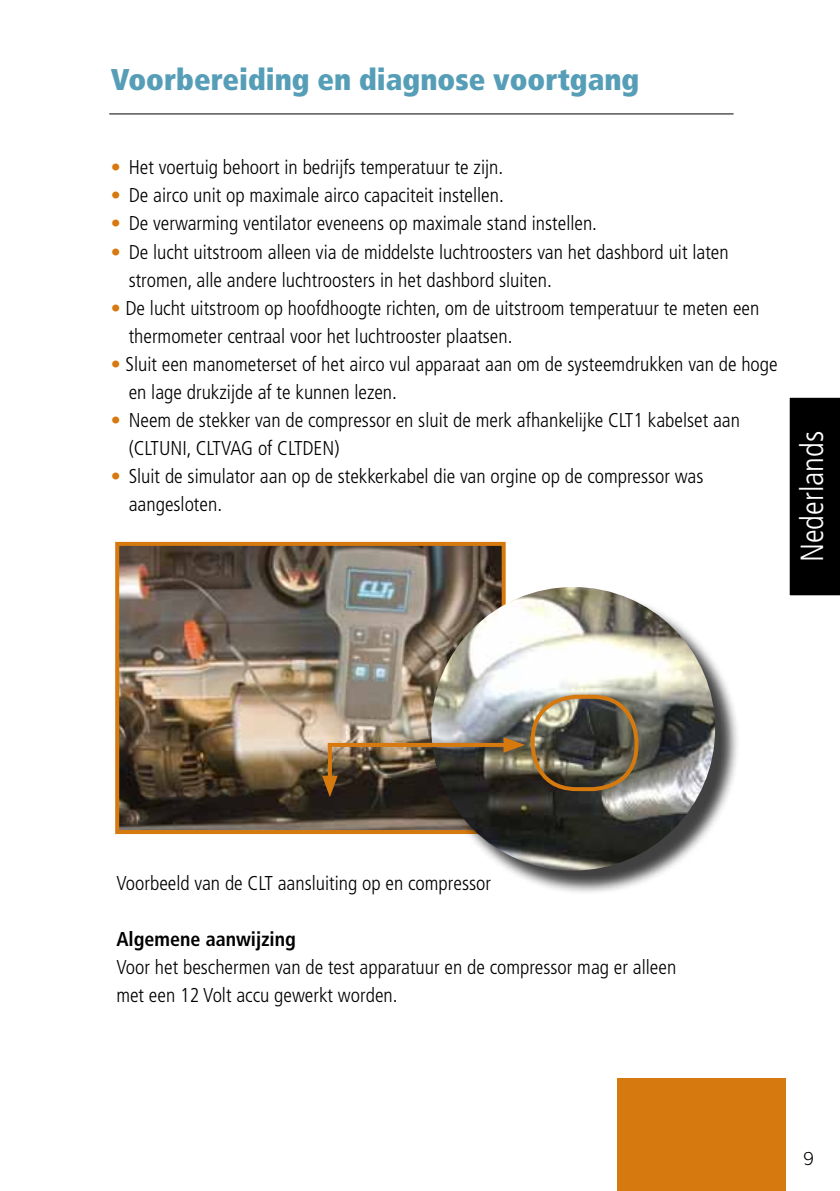
<style>
.page{position:relative;width:840px;height:1191px;background:#fff}
.page>*{position:absolute;margin:0;border:0;box-sizing:border-box;transform-origin:0 0}
.t1{font:300 condensed 32px "Frutiger";color:#fff}
.t2{font:900 condensed 30px "Frutiger";color:#569eb7}
.t3{font:300 condensed 20px/28px "Frutiger";color:#000}
.t4{font:700 condensed 20px "Frutiger";color:#000}
.t5{font:300 18px "Trade Gothic";color:#000}
.s1{color:#d67a0f}
</style>
<div class="page">
<hr style="left:109px;top:113px;width:624px;height:1px;background:#000">
<div style="left:616px;top:1078px;width:168px;height:113px;background:#d67a0f"></div>
<img style="left:120px;top:547px;width:380px;height:282px">
<div style="left:115px;top:542px;width:390px;height:292px;border:4px solid #d67a0f"></div>
<div style="left:434px;top:590px;width:305px;height:305px;background:#000;opacity:.75"></div>
<img style="left:431px;top:587px;width:283px;height:283px;border-radius:142px">
<hr style="left:327px;top:743px;width:184px;height:4px;background:#d67a0f">
<svg style="left:503px;top:737px;width:21px;height:15px"></svg>
<hr style="left:328px;top:744px;width:4px;height:39px;background:#d67a0f">
<svg style="left:322px;top:775px;width:15px;height:22px"></svg>
<div style="left:530px;top:695px;width:108px;height:96px;border:4px solid #d67a0f;border-radius:44px"></div>
<div style="left:789px;top:397px;width:50px;height:199px;background:#000"></div>
<h2 class="t2" style="left:111px;top:62px;width:530px">Voorbereiding en diagnose voortgang</h2>
<p class="t3" style="left:111px;top:154px;width:394px"><span class="s1">•</span> Het voertuig behoort in bedrijfs temperatuur te zijn.</p>
<p class="t3" style="left:111px;top:182px;width:394px"><span class="s1">•</span> De airco unit op maximale airco capaciteit instellen.</p>
<p class="t3" style="left:111px;top:210px;width:487px"><span class="s1">•</span> De verwarming ventilator eveneens op maximale stand instellen.</p>
<p class="t3" style="left:129px;top:238px;width:601px;text-indent:-18px"><span class="s1">•</span> De lucht uitstroom alleen via de middelste luchtroosters van het dashbord uit laten stromen, alle andere luchtroosters in het dashbord sluiten.</p>
<p class="t3" style="left:129px;top:294px;width:631px;text-indent:-18px"><span class="s1">•</span> De lucht uitstroom op hoofdhoogte richten, om de uitstroom temperatuur te meten een thermometer centraal voor het luchtrooster plaatsen.</p>
<p class="t3" style="left:129px;top:350px;width:650px;text-indent:-18px"><span class="s1">•</span> Sluit een manometerset of het airco vul apparaat aan om de systeemdrukken van de hoge en lage drukzijde af te kunnen lezen.</p>
<p class="t3" style="left:129px;top:406px;width:612px;text-indent:-18px"><span class="s1">•</span> Neem de stekker van de compressor en sluit de merk afhankelijke CLT1 kabelset aan (CLTUNI, CLTVAG of CLTDEN)</p>
<p class="t3" style="left:129px;top:462px;width:576px;text-indent:-18px"><span class="s1">•</span> Sluit de simulator aan op de stekkerkabel die van orgine op de compressor was aangesloten.</p>
<h1 class="t1" style="left:793px;top:562px;width:133px;rotate:-90deg">Nederlands</h1>
<p class="t3" style="left:116px;top:869px;width:376px">Voorbeeld van de CLT aansluiting op en compressor</p>
<p class="t4" style="left:116px;top:927px;width:181px">Algemene aanwijzing</p>
<p class="t3" style="left:116px;top:953px;width:561px">Voor het beschermen van de test apparatuur en de compressor mag er alleen met een 12 Volt accu gewerkt worden.</p>
<p class="t5" style="left:803px;top:1148px;width:12px">9</p>
</div>
